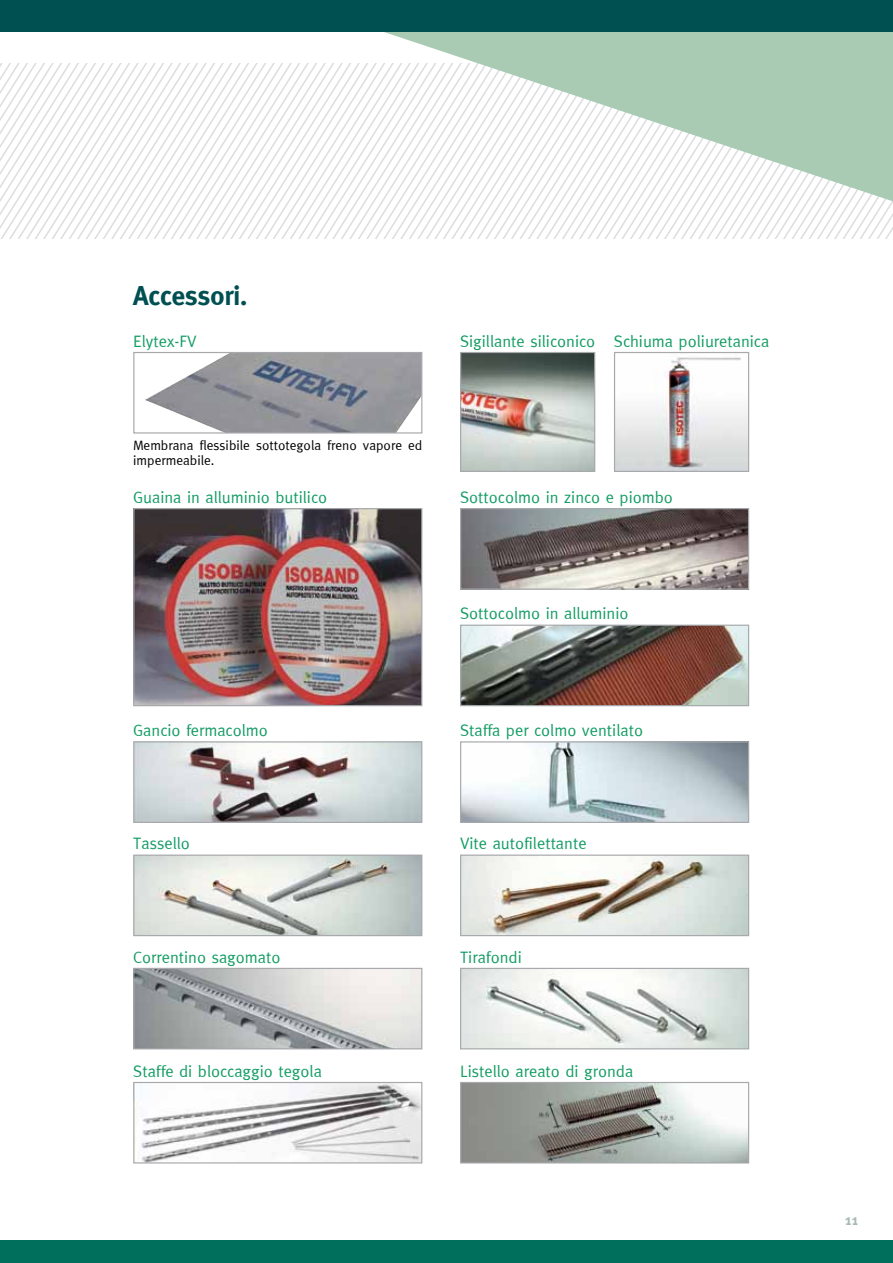
<style>
.page{position:relative;width:893px;height:1263px;background:#fff}
.page>*{position:absolute;margin:0;border:0;box-sizing:border-box;transform-origin:0 0}
.t1{font:700 27px "Meta";color:#004f51}
.t2{font:16.5px "Meta Normal";color:#149d64}
.t3{font:700 15px "Meta";color:#a9bbb4}
.t4{font:13.5px/15px "Meta Normal";color:#000}
</style>
<div class="page">
<svg style="left:0;top:64px;width:8px;height:174px"></svg>
<svg style="left:8px;top:64px;width:9px;height:174px"></svg>
<svg style="left:17px;top:64px;width:8px;height:174px"></svg>
<svg style="left:25px;top:64px;width:9px;height:174px"></svg>
<svg style="left:34px;top:64px;width:8px;height:174px"></svg>
<svg style="left:42px;top:64px;width:9px;height:174px"></svg>
<svg style="left:51px;top:64px;width:8px;height:174px"></svg>
<svg style="left:59px;top:64px;width:9px;height:174px"></svg>
<svg style="left:68px;top:64px;width:8px;height:174px"></svg>
<svg style="left:76px;top:64px;width:9px;height:174px"></svg>
<svg style="left:85px;top:64px;width:8px;height:174px"></svg>
<svg style="left:93px;top:64px;width:9px;height:174px"></svg>
<svg style="left:102px;top:64px;width:8px;height:174px"></svg>
<svg style="left:110px;top:64px;width:9px;height:174px"></svg>
<svg style="left:119px;top:64px;width:8px;height:174px"></svg>
<svg style="left:127px;top:64px;width:9px;height:174px"></svg>
<svg style="left:136px;top:64px;width:8px;height:174px"></svg>
<svg style="left:144px;top:64px;width:9px;height:174px"></svg>
<svg style="left:153px;top:64px;width:8px;height:174px"></svg>
<svg style="left:161px;top:64px;width:9px;height:174px"></svg>
<svg style="left:170px;top:64px;width:8px;height:174px"></svg>
<svg style="left:178px;top:64px;width:9px;height:174px"></svg>
<svg style="left:187px;top:64px;width:8px;height:174px"></svg>
<svg style="left:195px;top:64px;width:9px;height:174px"></svg>
<svg style="left:204px;top:64px;width:8px;height:174px"></svg>
<svg style="left:212px;top:64px;width:9px;height:174px"></svg>
<svg style="left:221px;top:64px;width:8px;height:174px"></svg>
<svg style="left:229px;top:64px;width:9px;height:174px"></svg>
<svg style="left:238px;top:64px;width:8px;height:174px"></svg>
<svg style="left:246px;top:64px;width:9px;height:174px"></svg>
<svg style="left:255px;top:64px;width:8px;height:174px"></svg>
<svg style="left:263px;top:64px;width:9px;height:174px"></svg>
<svg style="left:272px;top:64px;width:8px;height:174px"></svg>
<svg style="left:280px;top:64px;width:9px;height:174px"></svg>
<svg style="left:638px;top:201px;width:255px;height:37px"></svg>
<svg style="left:288px;top:31px;width:605px;height:170px"></svg>
<img style="left:462px;top:510px;width:285px;height:78px">
<div style="left:460px;top:508px;width:289px;height:82px;border:1px solid #a7a9ac"></div>
<img style="left:462px;top:627px;width:285px;height:77px">
<div style="left:460px;top:625px;width:289px;height:81px;border:1px solid #a7a9ac"></div>
<img style="left:462px;top:354px;width:131px;height:116px">
<div style="left:460px;top:352px;width:135px;height:120px;border:1px solid #a7a9ac"></div>
<img style="left:135px;top:510px;width:285px;height:194px">
<div style="left:133px;top:508px;width:289px;height:198px;border:1px solid #a7a9ac"></div>
<img style="left:145px;top:354px;width:275px;height:78px">
<div style="left:133px;top:352px;width:289px;height:82px;border:1px solid #a7a9ac"></div>
<img style="left:616px;top:357px;width:131px;height:113px">
<div style="left:614px;top:352px;width:135px;height:120px;border:1px solid #a7a9ac"></div>
<img style="left:135px;top:856px;width:285px;height:78px">
<div style="left:133px;top:854px;width:289px;height:82px;border:1px solid #a7a9ac"></div>
<img style="left:462px;top:856px;width:285px;height:78px">
<div style="left:460px;top:854px;width:289px;height:82px;border:1px solid #a7a9ac"></div>
<img style="left:135px;top:743px;width:285px;height:78px">
<div style="left:133px;top:741px;width:289px;height:82px;border:1px solid #a7a9ac"></div>
<img style="left:462px;top:743px;width:285px;height:78px">
<div style="left:460px;top:741px;width:289px;height:82px;border:1px solid #a7a9ac"></div>
<img style="left:135px;top:1084px;width:285px;height:77px">
<div style="left:133px;top:1082px;width:289px;height:81px;border:1px solid #a7a9ac"></div>
<img style="left:462px;top:1084px;width:285px;height:77px">
<div style="left:460px;top:1082px;width:289px;height:81px;border:1px solid #a7a9ac"></div>
<img style="left:135px;top:970px;width:285px;height:77px">
<div style="left:133px;top:968px;width:289px;height:81px;border:1px solid #a7a9ac"></div>
<img style="left:462px;top:970px;width:285px;height:77px">
<div style="left:460px;top:968px;width:289px;height:81px;border:1px solid #a7a9ac"></div>
<div style="left:0;top:0;width:893px;height:31px;background:#004f51"></div>
<div style="left:0;top:1241px;width:893px;height:22px;background:#006f5b"></div>
<h1 class="t1" style="left:133px;top:280px;width:116px">Accessori.</h1>
<p class="t2" style="left:133px;top:331px;width:65px">Elytex-FV</p>
<p class="t2" style="left:614px;top:331px;width:157px">Schiuma poliuretanica</p>
<p class="t2" style="left:460px;top:331px;width:137px">Sigillante siliconico</p>
<p class="t4" style="left:133px;top:438px;width:291px">Membrana flessibile sottotegola freno vapore ed impermeabile.</p>
<p class="t2" style="left:133px;top:488px;width:195px">Guaina in alluminio butilico</p>
<p class="t2" style="left:460px;top:488px;width:214px">Sottocolmo in zinco e piombo</p>
<p class="t2" style="left:460px;top:604px;width:170px">Sottocolmo in alluminio</p>
<p class="t2" style="left:133px;top:721px;width:136px">Gancio fermacolmo</p>
<p class="t2" style="left:460px;top:721px;width:185px">Staffa per colmo ventilato</p>
<p class="t2" style="left:133px;top:834px;width:58px">Tassello</p>
<p class="t2" style="left:460px;top:834px;width:128px">Vite autofilettante</p>
<p class="t2" style="left:133px;top:947px;width:149px">Correntino sagomato</p>
<p class="t2" style="left:460px;top:947px;width:63px">Tirafondi</p>
<p class="t2" style="left:133px;top:1061px;width:190px">Staffe di bloccaggio tegola</p>
<p class="t2" style="left:460px;top:1061px;width:175px">Listello areato di gronda</p>
<p class="t3" style="left:845px;top:1211px;width:15px">11</p>
</div>
